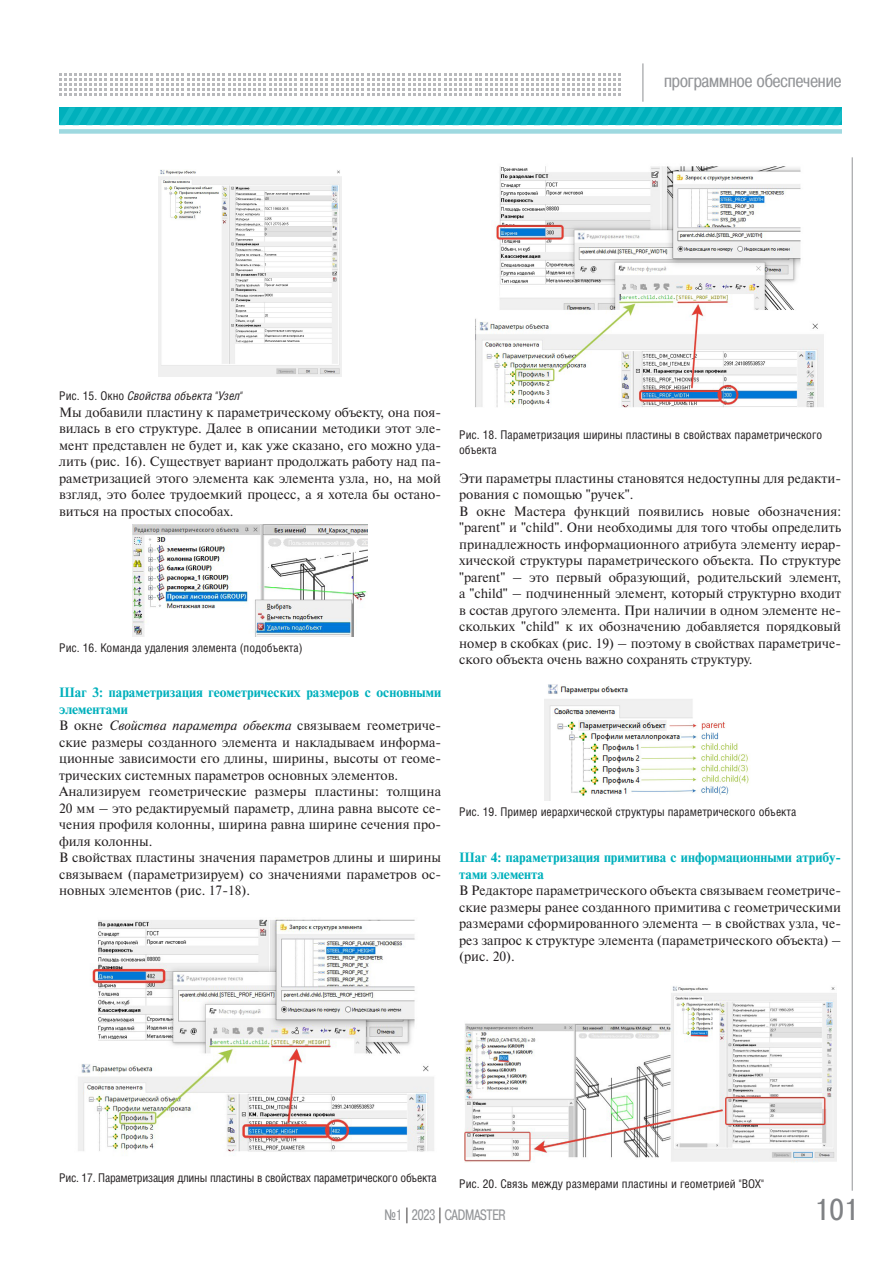
<style>
.page{position:relative;width:893px;height:1263px;background:#fff}
.page>*{position:absolute;margin:0;border:0;box-sizing:border-box;transform-origin:0 0}
.t1{font:30px "Pragmatica Cond C";color:#808285;scale:1.07 1}
.t2{font:18px "Pragmatica Cond C";color:#939598}
.t3{font:15px "Pragmatica Cond C";color:#939598;scale:.9 1}
.body_test{font:13.5px/16.5px "Newton C";color:#231f20;text-align:justify}
.body_test-2{font:700 13.5px/16.5px "Newton C";color:#00b0bc}
.pictures{font:12px/15px "Helios Cond";color:#231f20}
.pictures-2{font:12px "Helios Cond";letter-spacing:-.02em;color:#231f20}
.body_test-3{font:italic 12px "Helios Cond";color:#231f20}
.s1{font-style:normal}
.s2{font-style:italic}
.s3{color:#231f20}
</style>
<div class="page">
<hr style="left:852px;top:157px;width:1px;height:1034px;background:#939598">
<svg style="left:59px;top:107px;width:783px;height:18px;background:#08b5c0"></svg>
<div style="left:59px;top:129px;width:783px;height:5px;background:#9ed9e0"></div>
<hr style="left:642px;top:63px;width:1px;height:39px;background:#939598">
<svg style="left:59px;top:73px;width:562px;height:23px"></svg>
<img style="left:159px;top:170px;width:182px;height:207px">
<img style="left:132px;top:524px;width:236px;height:112px">
<img style="left:78px;top:918px;width:356px;height:234px">
<img style="left:475px;top:166px;width:349px;height:242px">
<img style="left:545px;top:684px;width:204px;height:116px">
<img style="left:464px;top:986px;width:372px;height:176px">
<h2 class="t2" style="left:664px;top:71px;width:179px">программное обеспечение</h2>
<p class="body_test-3" style="left:59px;top:389px;width:185px"><span class="s1">Рис. 15. Окно</span> Свойства объекта "Узел"</p>
<p class="body_test" style="left:59px;top:404px;width:383px">Мы добавили пластину к параметрическому объекту, она поя&shy;вилась в его структуре. Далее в описании методики этот эле&shy;мент представлен не будет и, как уже сказано, его можно уда&shy;лить (рис. 16). Существует вариант продолжать работу над па&shy;раметризацией этого элемента как элемента узла, но, на мой взгляд, это более трудоемкий процесс, а я хотела бы остано&shy;виться на простых способах.</p>
<p class="pictures" style="left:59px;top:640px;width:245px">Рис. 16. Команда удаления элемента (подобъекта)</p>
<p class="body_test-2" style="left:59px;top:684px;width:383px">Шаг 3: параметризация геометрических размеров с основными элементами</p>
<p class="body_test" style="left:59px;top:717px;width:383px">В окне <span class="s2">Свойства параметра объекта</span> связываем геометриче&shy;ские размеры созданного элемента и накладываем информа&shy;ционные зависимости его длины, ширины, высоты от геоме&shy;трических системных параметров основных элементов.</p>
<p class="body_test" style="left:59px;top:783px;width:383px">Анализируем геометрические размеры пластины: толщина 20 мм – это редактируемый параметр, длина равна высоте се&shy;чения профиля колонны, ширина равна ширине сечения про&shy;филя колонны.</p>
<p class="body_test" style="left:59px;top:849px;width:383px">В свойствах пластины значения параметров длины и ширины связываем (параметризируем) со значениями параметров ос&shy;новных элементов (рис. 17-18).</p>
<p class="pictures" style="left:459px;top:427px;width:365px">Рис. 18. Параметризация ширины пластины в свойствах параметрического объекта</p>
<p class="body_test" style="left:459px;top:470px;width:383px">Эти параметры пластины становятся недоступны для редакти&shy;рования с помощью "ручек".</p>
<p class="body_test" style="left:459px;top:503px;width:384px">В окне Мастера функций появились новые обозначения: "parent" и "child". Они необходимы для того чтобы определить принадлежность информационного атрибута элементу иерар&shy;хической структуры параметрического объекта. По структуре "parent" – это первый образующий, родительский элемент, а "child" – подчиненный элемент, который структурно входит в состав другого элемента. При наличии в одном элементе не&shy;скольких "child" к их обозначению добавляется порядковый номер в скобках (рис. 19) – поэтому в свойствах параметриче&shy;ского объекта очень важно сохранять структуру.</p>
<p class="pictures" style="left:459px;top:804px;width:339px">Рис. 19. Пример иерархической структуры параметрического объекта</p>
<p class="body_test-2" style="left:459px;top:849px;width:383px">Шаг 4: параметризация примитива с информационными атрибу&shy;тами элемента</p>
<p class="body_test" style="left:459px;top:882px;width:384px">В Редакторе параметрического объекта связываем геометриче&shy;ские размеры ранее созданного примитива с геометрическими размерами сформированного элемента – в свойствах узла, че&shy;рез запрос к структуре элемента (параметрического объекта) – (рис. 20).</p>
<p class="pictures-2" style="left:59px;top:1170px;width:379px">Рис. 17. Параметризация длины пластины в свойствах параметрического объекта</p>
<p class="pictures" style="left:459px;top:1176px;width:306px">Рис. 20. Связь между размерами пластины и геометрией "ВОХ"</p>
<p class="t3" style="left:384px;top:1206px;width:136px">№1 <span class="s3">|</span> 2023 <span class="s3">|</span> CADMASTER</p>
<h1 class="t1" style="left:814px;top:1193px;width:44px">101</h1>
</div>
